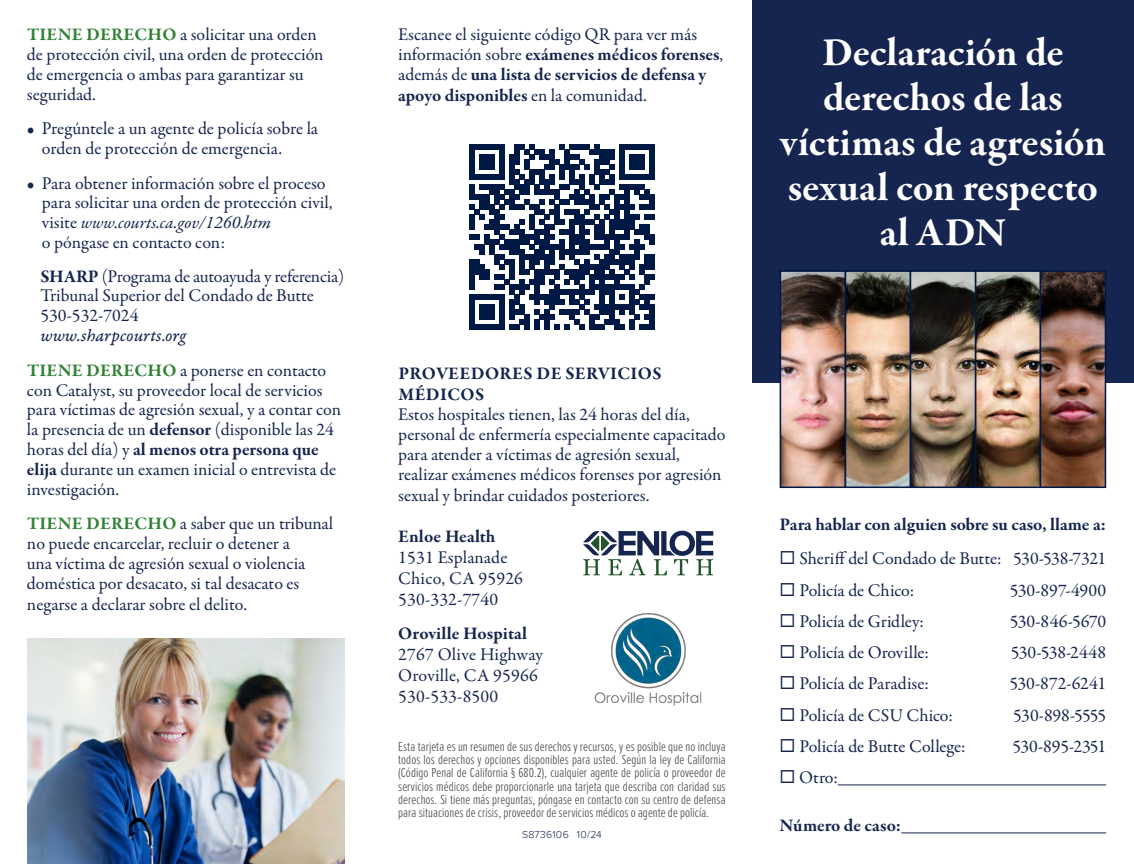
<style>
.page{position:relative;width:1134px;height:864px;background:#fff}
.page>*{position:absolute;margin:0;border:0;box-sizing:border-box;transform-origin:0 0}
.t1{font:700 40.5px/45px "Garamond Premr Pro";letter-spacing:-.005em;color:#fff;text-align:center}
.t2{font:18px/19.8px "Garamond Premr Pro";color:#15254f}
.t3{font:700 18px/21px "Garamond Premr Pro";letter-spacing:.01em;color:#15254f}
.t4{font:700 18px "Garamond Premr Pro";letter-spacing:-.01em;color:#15254f}
.t5{font:18px "Garamond Premr Pro It Capt";color:#15254f}
.t6{font:18px "Garamond Premr Pro";letter-spacing:-.04em;color:#15254f}
.t7{font:300 13.5px/13px "Proxima Nova Ex Cn";letter-spacing:.005em;color:#414042;text-align:justify}
.t8{font:300 10.5px "Proxima Nova";letter-spacing:.025em;color:#15254f}
.s1{font-weight:700;color:#318336}
.s2{font-style:italic}
.s3{font-weight:700}
</style>
<div class="page">
<div style="left:753px;top:0;width:381px;height:382px;background:#15254f"></div>
<hr style="left:838px;top:785px;width:268px;height:1px;background:#15254f">
<hr style="left:901px;top:833px;width:205px;height:1px;background:#15254f">
<img style="left:783px;top:273px;width:320px;height:212px">
<div style="left:780px;top:270px;width:66px;height:218px;border:2px solid #001844"></div>
<div style="left:845px;top:270px;width:66px;height:218px;border:2px solid #001844"></div>
<div style="left:975px;top:270px;width:66px;height:218px;border:2px solid #001844"></div>
<div style="left:910px;top:270px;width:66px;height:218px;border:2px solid #001844"></div>
<div style="left:1040px;top:270px;width:66px;height:218px;border:2px solid #001844"></div>
<img style="left:595px;top:614px;width:107px;height:92px">
<svg style="left:469px;top:144px;width:186px;height:185px"></svg>
<div style="left:650px;top:304px;width:5px;height:25px;background:#001844"></div>
<svg style="left:583px;top:530px;width:130px;height:45px"></svg>
<img style="left:27px;top:638px;width:317px;height:226px">
<p class="t2" style="left:27px;top:25px;width:298px"><span class="s1">TIENE DERECHO</span> a solicitar una orden de protección civil, una orden de protección de emergencia o ambas para garantizar su seguridad.</p>
<p class="t2" style="left:42px;top:119px;width:278px;text-indent:-15px">• Pregúntele a un agente de policía sobre la orden de protección de emergencia.</p>
<p class="t2" style="left:42px;top:173px;width:292px;text-indent:-15px">• Para obtener información sobre el proceso para solicitar una orden de protección civil, visite <span class="s2">www.courts.ca.gov/1260.htm<br></span>o póngase en contacto con:</p>
<p class="t2" style="left:40px;top:266px;width:305px"><span class="s3">SHARP</span> (Programa de autoayuda y referencia)<br>Tribunal Superior del Condado de Butte<br>530-532-7024</p>
<p class="t5" style="left:40px;top:325px;width:147px">www.sharpcourts.org</p>
<p class="t2" style="left:27px;top:361px;width:316px"><span class="s1">TIENE DERECHO</span> a ponerse en contacto con Catalyst, su proveedor local de servicios para víctimas de agresión sexual, y a contar con la presencia de un <span class="s3">defensor</span> (disponible las 24 horas del día) y <span class="s3">al menos otra persona que elija</span> durante un examen inicial o entrevista de investigación.</p>
<p class="t2" style="left:27px;top:514px;width:308px"><span class="s1">TIENE DERECHO</span> a saber que un tribunal no puede encarcelar, recluir o detener a<br>una víctima de agresión sexual o violencia doméstica por desacato, si tal desacato es negarse a declarar sobre el delito.</p>
<p class="t2" style="left:398px;top:25px;width:327px;line-height:20.2px">Escanee el siguiente código QR para ver más información sobre <span class="s3">exámenes médicos forenses</span>, además de <span class="s3">una lista de servicios de defensa y apoyo disponibles</span> en la comunidad.</p>
<p class="t3" style="left:398px;top:363px;width:265px">PROVEEDORES DE SERVICIOS<br>MÉDICOS</p>
<p class="t2" style="left:398px;top:405px;width:329px">Estos hospitales tienen, las 24 horas del día, personal de enfermería especialmente capacitado para atender a víctimas de agresión sexual, realizar exámenes médicos forenses por agresión sexual y brindar cuidados posteriores.</p>
<p class="t3" style="left:398px;top:526px;width:99px">Enloe Health</p>
<p class="t2" style="left:398px;top:547px;width:126px;line-height:21px">1531 Esplanade<br>Chico, CA 95926<br>530-332-7740</p>
<p class="t3" style="left:398px;top:623px;width:130px">Oroville Hospital</p>
<p class="t2" style="left:398px;top:645px;width:146px;line-height:21px">2767 Olive Highway<br>Oroville, CA 95966<br>530-533-8500</p>
<p class="t7" style="left:398px;top:740px;width:329px">Esta tarjeta es un resumen de sus derechos y recursos, y es posible que no incluya todos los derechos y opciones disponibles para usted. Según la ley de California (Código Penal de California § 680.2), cualquier agente de policía o proveedor de servicios médicos debe proporcionarle una tarjeta que describa con claridad sus derechos. Si tiene más preguntas, póngase en contacto con su centro de defensa para situaciones de crisis, proveedor de servicios médicos o agente de policía.</p>
<p class="t8" style="left:522px;top:826px;width:81px">S8736106 10/24</p>
<h1 class="t1" style="left:780px;top:30px;width:327px">Declaración de derechos de las víctimas de agresión sexual con respecto al ADN</h1>
<p class="t4" style="left:780px;top:513px;width:328px">Para hablar con alguien sobre su caso, llame a:</p>
<p class="t2" style="left:780px;top:549px;width:328px">◻ Sheriff del Condado de Butte: 530-538-7321</p>
<p class="t2" style="left:780px;top:580px;width:136px">◻ Policía de Chico:</p>
<p class="t2" style="left:1010px;top:580px;width:98px">530-897-4900</p>
<p class="t2" style="left:780px;top:612px;width:146px">◻ Policía de Gridley:</p>
<p class="t2" style="left:1010px;top:612px;width:98px">530-846-5670</p>
<p class="t2" style="left:780px;top:643px;width:151px">◻ Policía de Oroville:</p>
<p class="t2" style="left:1011px;top:643px;width:97px">530-538-2448</p>
<p class="t2" style="left:780px;top:674px;width:151px">◻ Policía de Paradise:</p>
<p class="t2" style="left:1009px;top:674px;width:98px">530-872-6241</p>
<p class="t2" style="left:780px;top:706px;width:175px">◻ Policía de CSU Chico:</p>
<p class="t6" style="left:1013px;top:704px;width:94px">530-898-5555</p>
<p class="t2" style="left:780px;top:737px;width:187px">◻ Policía de Butte College:</p>
<p class="t2" style="left:1012px;top:737px;width:95px">530-895-2351</p>
<p class="t2" style="left:780px;top:768px;width:60px">◻ Otro:</p>
<p class="t3" style="left:780px;top:815px;width:123px">Número de caso:</p>
</div>
